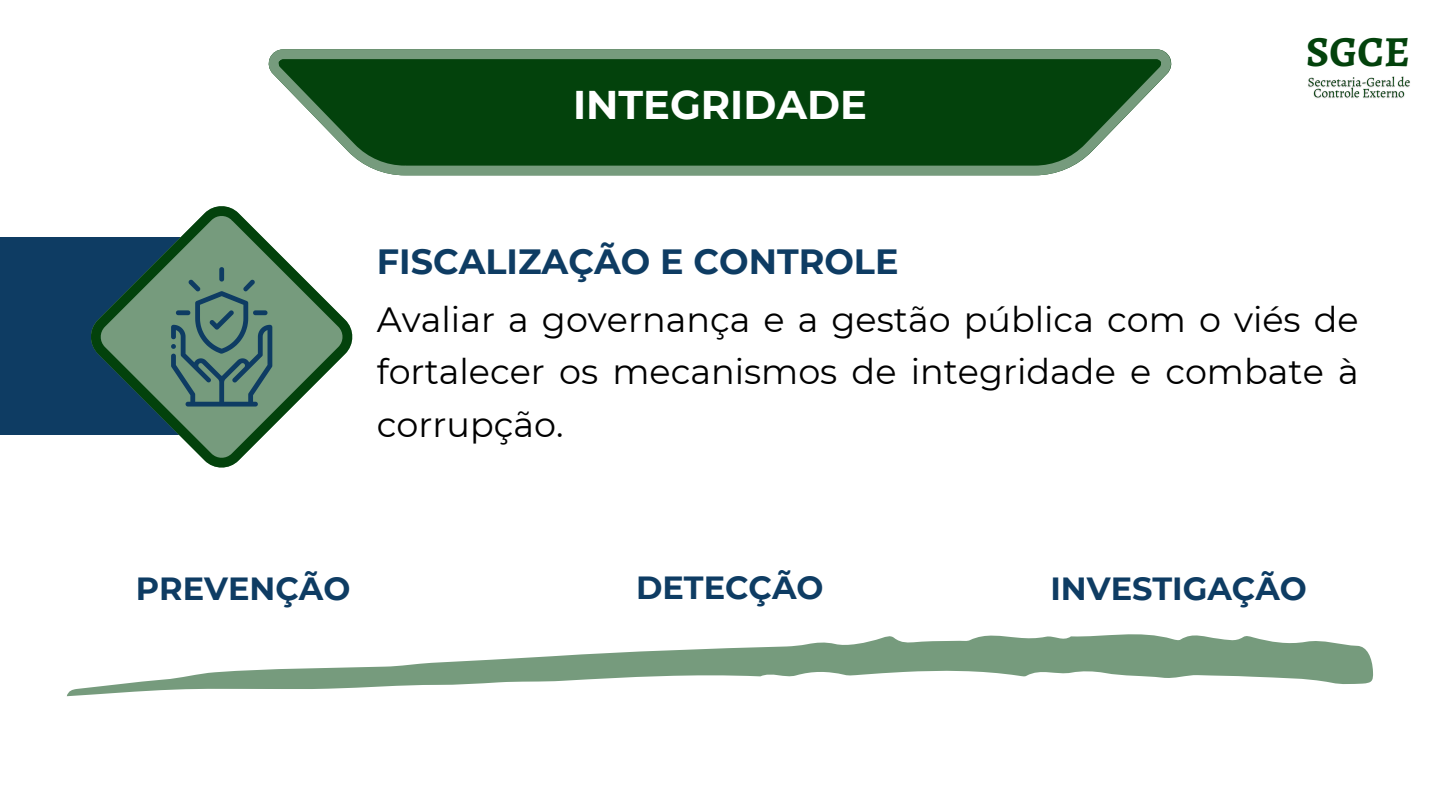
<style>
.page{position:relative;width:1440px;height:810px;background:#fff}
.page>*{position:absolute;margin:0;border:0;box-sizing:border-box;transform-origin:0 0}
.t1{font:700 43px "Alegreya";color:#03420c}
.t2{font:700 40px "Montserrat";color:#fff}
.t3{font:35px/52.5px "Montserrat";color:#000;text-align:justify}
.t4{font:700 35px "Montserrat";color:#0e3c63}
.t5{font:700 32px "Montserrat";color:#0e3c63}
</style>
<div class="page">
<svg style="left:268px;top:49px;width:904px;height:126px"></svg>
<div style="left:0;top:237px;width:221px;height:198px;background:#0e3c63"></div>
<svg style="left:91px;top:206px;width:262px;height:262px"></svg>
<svg style="left:171px;top:267px;width:101px;height:140px"></svg>
<svg style="left:67px;top:634px;width:1306px;height:62px"></svg>
<img style="left:1308px;top:76px;width:102px;height:23px">
<p class="t2" style="left:573px;top:80px;width:295px">INTEGRIDADE</p>
<p class="t4" style="left:377px;top:240px;width:523px">FISCALIZAÇÃO E CONTROLE</p>
<p class="t1" style="left:1306px;top:22px;width:105px">SGCE</p>
<p class="t3" style="left:377px;top:293px;width:983px">Avaliar a governança e a gestão pública com o viés de fortalecer os mecanismos de integridade e combate à corrupção.</p>
<p class="t5" style="left:136px;top:569px;width:216px">PREVENÇÃO</p>
<p class="t5" style="left:636px;top:568px;width:189px">DETECÇÃO</p>
<p class="t5" style="left:1050px;top:569px;width:258px">INVESTIGAÇÃO</p>
</div>
